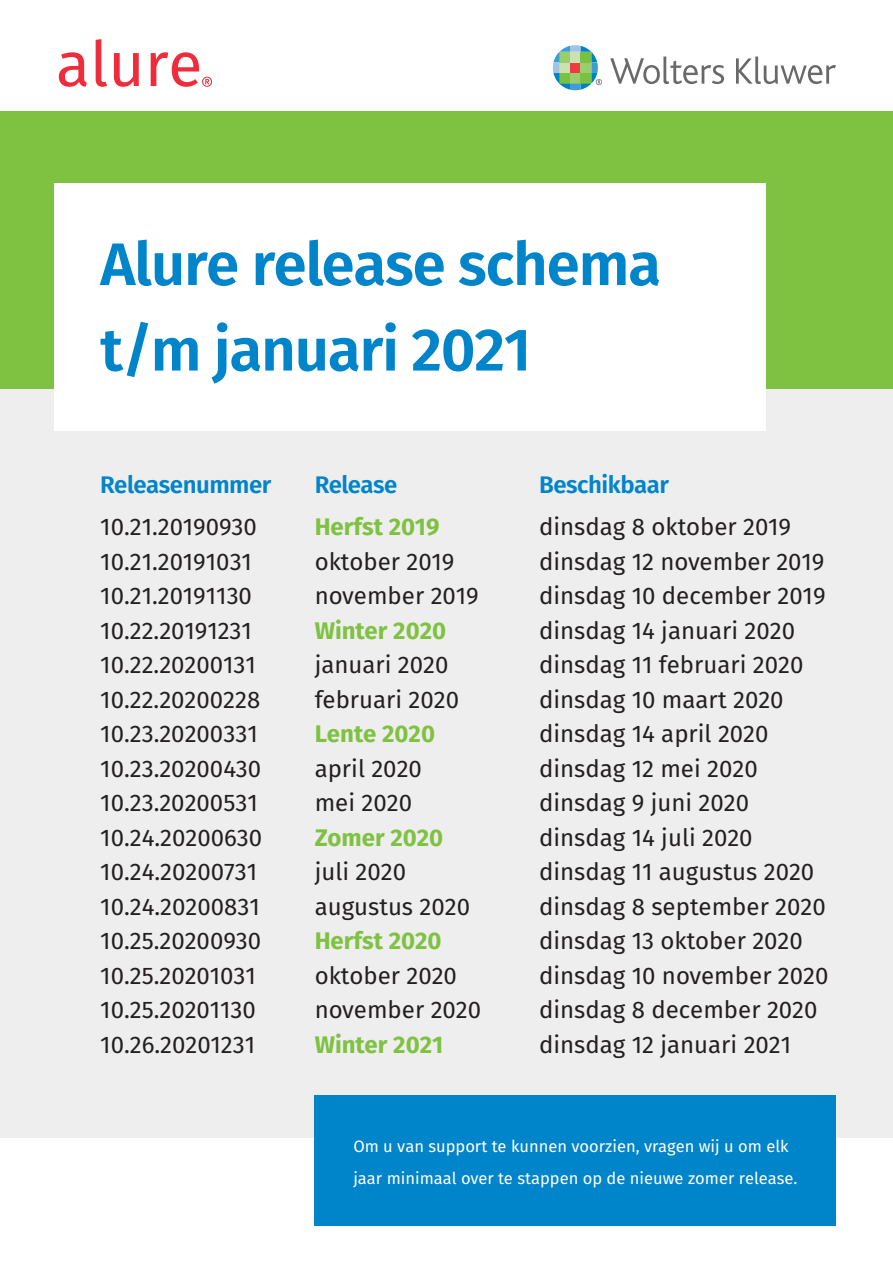
<style>
.page{position:relative;width:893px;height:1263px;background:#fff}
.page>*{position:absolute;margin:0;border:0;box-sizing:border-box;transform-origin:0 0}
.t1{font:600 60px/85.5px "Fira Sans";letter-spacing:-.02em;color:#0084ca}
.t2{font:24px/34.5px "Fira Sans";color:#231f20}
.t3{font:700 24px "Fira Sans";color:#7fc241}
.t4{font:600 24px "Fira Sans";letter-spacing:-.02em;color:#0084ca}
.t5{font:16.5px/31.5px "Fira Sans";color:#fff}
</style>
<div class="page">
<svg style="left:610px;top:57px;width:114px;height:27px"></svg>
<svg style="left:736px;top:57px;width:100px;height:27px"></svg>
<svg style="left:553px;top:45px;width:49px;height:45px"></svg>
<div style="left:0;top:376px;width:893px;height:761px;background:#eeeeef"></div>
<div style="left:0;top:111px;width:893px;height:278px;background:#7fc241"></div>
<div style="left:54px;top:184px;width:711px;height:247px;background:#fff"></div>
<div style="left:315px;top:1095px;width:521px;height:130px;background:#0084ca"></div>
<svg style="left:59px;top:52px;width:28px;height:35px"></svg>
<svg style="left:96px;top:39px;width:11px;height:48px"></svg>
<svg style="left:114px;top:53px;width:25px;height:34px"></svg>
<svg style="left:151px;top:52px;width:61px;height:35px"></svg>
<h1 class="t1" style="left:100px;top:218px;width:562px">Alure release schema t/m januari 2021</h1>
<p class="t4" style="left:100px;top:465px;width:173px">Releasenummer</p>
<p class="t2" style="left:100px;top:509px;width:163px">10.21.20190930<br>10.21.20191031<br>10.21.20191130<br>10.22.20191231<br>10.22.20200131<br>10.22.20200228<br>10.23.20200331<br>10.23.20200430<br>10.23.20200531<br>10.24.20200630<br>10.24.20200731<br>10.24.20200831<br>10.25.20200930<br>10.25.20201031<br>10.25.20201130<br>10.26.20201231</p>
<p class="t4" style="left:315px;top:465px;width:84px">Release</p>
<p class="t3" style="left:315px;top:507px;width:126px">Herfst 2019</p>
<p class="t2" style="left:315px;top:544px;width:166px">oktober 2019 november 2019</p>
<p class="t3" style="left:315px;top:610px;width:133px">Winter 2020</p>
<p class="t2" style="left:315px;top:647px;width:146px">januari 2020 februari 2020</p>
<p class="t3" style="left:315px;top:714px;width:122px">Lente 2020</p>
<p class="t2" style="left:315px;top:750px;width:109px">april 2020 mei 2020</p>
<p class="t3" style="left:315px;top:817px;width:130px">Zomer 2020</p>
<p class="t2" style="left:315px;top:854px;width:157px">juli 2020 augustus 2020</p>
<p class="t3" style="left:315px;top:921px;width:128px">Herfst 2020</p>
<p class="t2" style="left:315px;top:957px;width:168px">oktober 2020 november 2020</p>
<p class="t3" style="left:315px;top:1024px;width:130px">Winter 2021</p>
<p class="t4" style="left:539px;top:465px;width:131px">Beschikbaar</p>
<p class="t2" style="left:539px;top:509px;width:291px">dinsdag 8 oktober 2019 dinsdag 12 november 2019 dinsdag 10 december 2019 dinsdag 14 januari 2020 dinsdag 11 februari 2020 dinsdag 10 maart 2020 dinsdag 14 april 2020 dinsdag 12 mei 2020 dinsdag 9 juni 2020 dinsdag 14 juli 2020 dinsdag 11 augustus 2020 dinsdag 8 september 2020 dinsdag 13 oktober 2020 dinsdag 10 november 2020 dinsdag 8 december 2020 dinsdag 12 januari 2021</p>
<p class="t5" style="left:353px;top:1130px;width:446px">Om u van support te kunnen voorzien, vragen wij u om elk jaar minimaal over te stappen op de nieuwe zomer release.</p>
</div>
